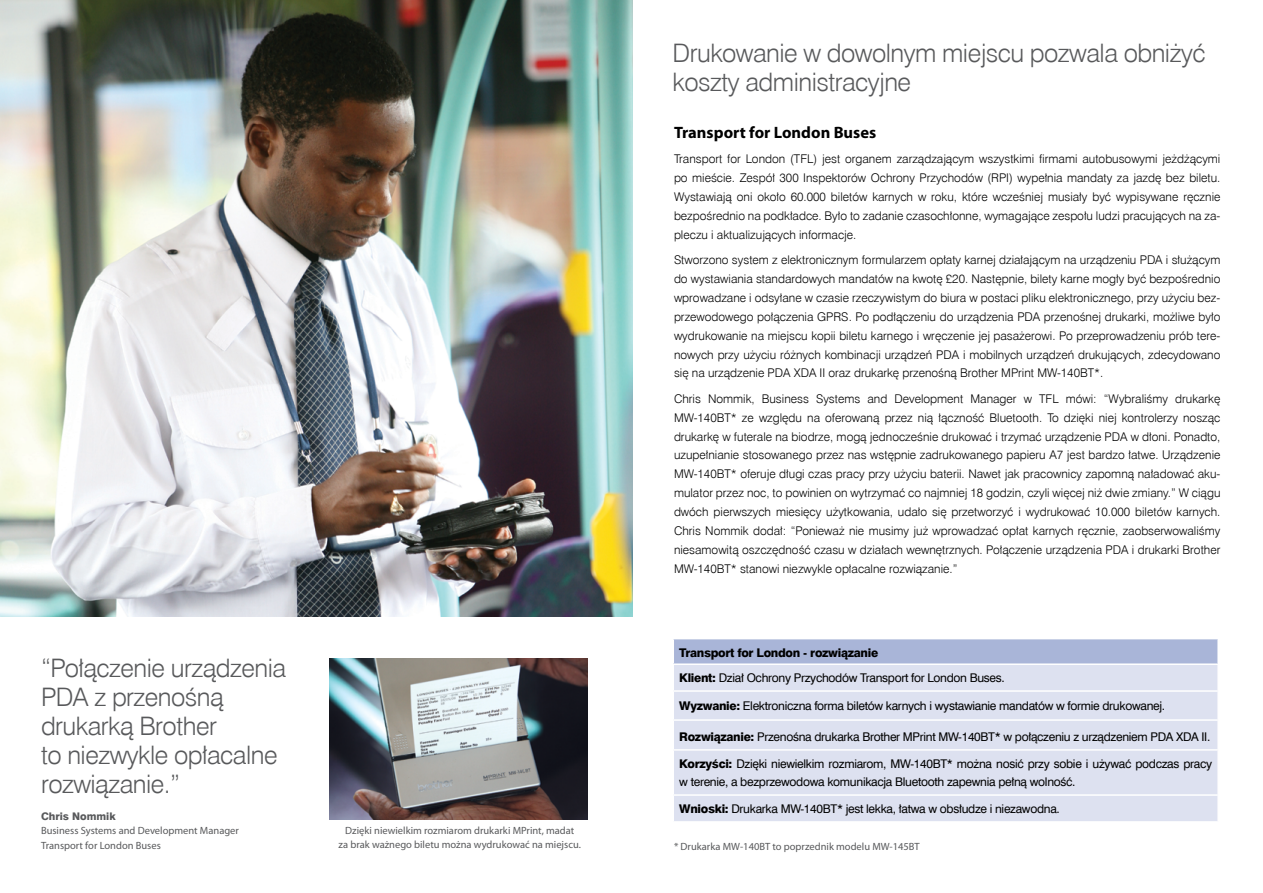
<style>
.page{position:relative;width:1263px;height:893px;background:#fff}
.page>*{position:absolute;margin:0;border:0;box-sizing:border-box;transform-origin:0 0}
.t1{font:25.5px/29.1px "Swis 721 Lt EU";letter-spacing:-.02em;color:#58595b}
.t2{font:700 16.5px "Myriad Pro";color:#000}
.t3{font:12px/18.9px "Swis 721 Lt EU";color:#000;text-align:justify}
.t4{font:12px/18px "Swis 721 EU Normal";letter-spacing:-.025em;color:#000}
.t5{font:12px "Swis 721 Hv EU";letter-spacing:-.025em;color:#000}
.t6{font:10.5px/14.7px "Myriad Pro";color:#58595b}
.t7{font:10.5px "Swis 721 Hv EU";color:#58595b}
.s1{font-family:"Swis 721 Hv EU"}
</style>
<div class="page">
<img style="left:0;top:0;width:632px;height:617px">
<img style="left:330px;top:658px;width:258px;height:161px">
<div style="left:673px;top:639px;width:545px;height:25px;background:#a9b5d8"></div>
<div style="left:674px;top:665px;width:543px;height:156px;background:#dde1f0"></div>
<hr style="left:672px;top:663px;width:547px;height:2px;background:#fff">
<hr style="left:672px;top:690px;width:547px;height:2px;background:#fff">
<hr style="left:672px;top:719px;width:547px;height:2px;background:#fff">
<hr style="left:672px;top:749px;width:547px;height:2px;background:#fff">
<hr style="left:672px;top:794px;width:547px;height:2px;background:#fff">
<hr style="left:672px;top:639px;width:2px;height:24px;background:#fff">
<hr style="left:1217px;top:639px;width:2px;height:24px;background:#fff">
<h1 class="t1" style="left:41px;top:653px;width:247px">“Połączenie urządzenia<br>PDA z przenośną drukarką Brother<br>to niezwykle opłacalne rozwiązanie.”</h1>
<p class="t7" style="left:41px;top:809px;width:76px">Chris Nommik</p>
<p class="t6" style="left:41px;top:823px;width:199px">Business Systems and Development Manager<br>Transport for London Buses</p>
<p class="t6" style="left:339px;top:824px;width:244px;line-height:13.5px;text-align:center">Dzięki niewielkim rozmiarom drukarki MPrint, madat<br>za brak ważnego biletu można wydrukować na miejscu.</p>
<h1 class="t1" style="left:672px;top:39px;width:534px">Drukowanie w dowolnym miejscu pozwala obniżyć koszty administracyjne</h1>
<h2 class="t2" style="left:674px;top:121px;width:204px">Transport for London Buses</h2>
<p class="t3" style="left:674px;top:150px;width:548px">Transport for London (TFL) jest organem zarządzającym wszystkimi firmami autobusowymi jeżdżącymi po mieście. Zespół 300 Inspektorów Ochrony Przychodów (RPI) wypełnia mandaty za jazdę bez biletu.<br>Wystawiają oni około 60.000 biletów karnych w roku, które wcześniej musiały być wypisywane ręcznie bezpośrednio na podkładce. Było to zadanie czasochłonne, wymagające zespołu ludzi pracujących na za&shy;pleczu i aktualizujących informacje.</p>
<p class="t3" style="left:674px;top:250px;width:548px">Stworzono system z elektronicznym formularzem opłaty karnej działającym na urządzeniu PDA i służącym do wystawiania standardowych mandatów na kwotę £20. Następnie, bilety karne mogły być bezpośrednio wprowadzane i odsyłane w czasie rzeczywistym do biura w postaci pliku elektronicznego, przy użyciu bez&shy;przewodowego połączenia GPRS. Po podłączeniu do urządzenia PDA przenośnej drukarki, możliwe było wydrukowanie na miejscu kopii biletu karnego i wręczenie jej pasażerowi. Po przeprowadzeniu prób tere&shy;nowych przy użyciu różnych kombinacji urządzeń PDA i mobilnych urządzeń drukujących, zdecydowano się na urządzenie PDA XDA II oraz drukarkę przenośną Brother MPrint MW-140BT*.</p>
<p class="t3" style="left:674px;top:389px;width:548px">Chris Nommik, Business Systems and Development Manager w TFL mówi: “Wybraliśmy drukarkę MW-140BT* ze względu na oferowaną przez nią łączność Bluetooth. To dzięki niej kontrolerzy nosząc drukarkę w futerale na biodrze, mogą jednocześnie drukować i trzymać urządzenie PDA w dłoni. Ponadto, uzupełnianie stosowanego przez nas wstępnie zadrukowanego papieru A7 jest bardzo łatwe. Urządzenie MW-140BT* oferuje długi czas pracy przy użyciu baterii. Nawet jak pracownicy zapomną naładować aku&shy;mulator przez noc, to powinien on wytrzymać co najmniej 18 godzin, czyli więcej niż dwie zmiany.” W ciągu dwóch pierwszych miesięcy użytkowania, udało się przetworzyć i wydrukować 10.000 biletów karnych.<br>Chris Nommik dodał: “Ponieważ nie musimy już wprowadzać opłat karnych ręcznie, zaobserwowaliśmy niesamowitą oszczędność czasu w działach wewnętrznych. Połączenie urządzenia PDA i drukarki Brother MW-140BT* stanowi niezwykle opłacalne rozwiązanie.”</p>
<p class="t5" style="left:679px;top:646px;width:200px">Transport for London - rozwiązanie</p>
<p class="t4" style="left:679px;top:669px;width:327px"><span class="s1">Klient:</span> Dział Ochrony Przychodów Transport for London Buses.</p>
<p class="t4" style="left:679px;top:697px;width:487px"><span class="s1">Wyzwanie:</span> Elektroniczna forma biletów karnych i wystawianie mandatów w formie drukowanej.</p>
<p class="t4" style="left:679px;top:728px;width:533px"><span class="s1">Rozwiązanie:</span> Przenośna drukarka Brother MPrint MW-140BT* w połączeniu z urządzeniem PDA XDA II.</p>
<p class="t4" style="left:679px;top:755px;width:534px"><span class="s1">Korzyści:</span> Dzięki niewielkim rozmiarom, MW-140BT* można nosić przy sobie i używać podczas pracy w terenie, a bezprzewodowa komunikacja Bluetooth zapewnia pełną wolność.</p>
<p class="t4" style="left:679px;top:800px;width:382px"><span class="s1">Wnioski:</span> Drukarka MW-140BT* jest lekka, łatwa w obsłudze i niezawodna.</p>
<p class="t6" style="left:674px;top:839px;width:247px">* Drukarka MW-140BT to poprzednik modelu MW-145BT</p>
</div>
